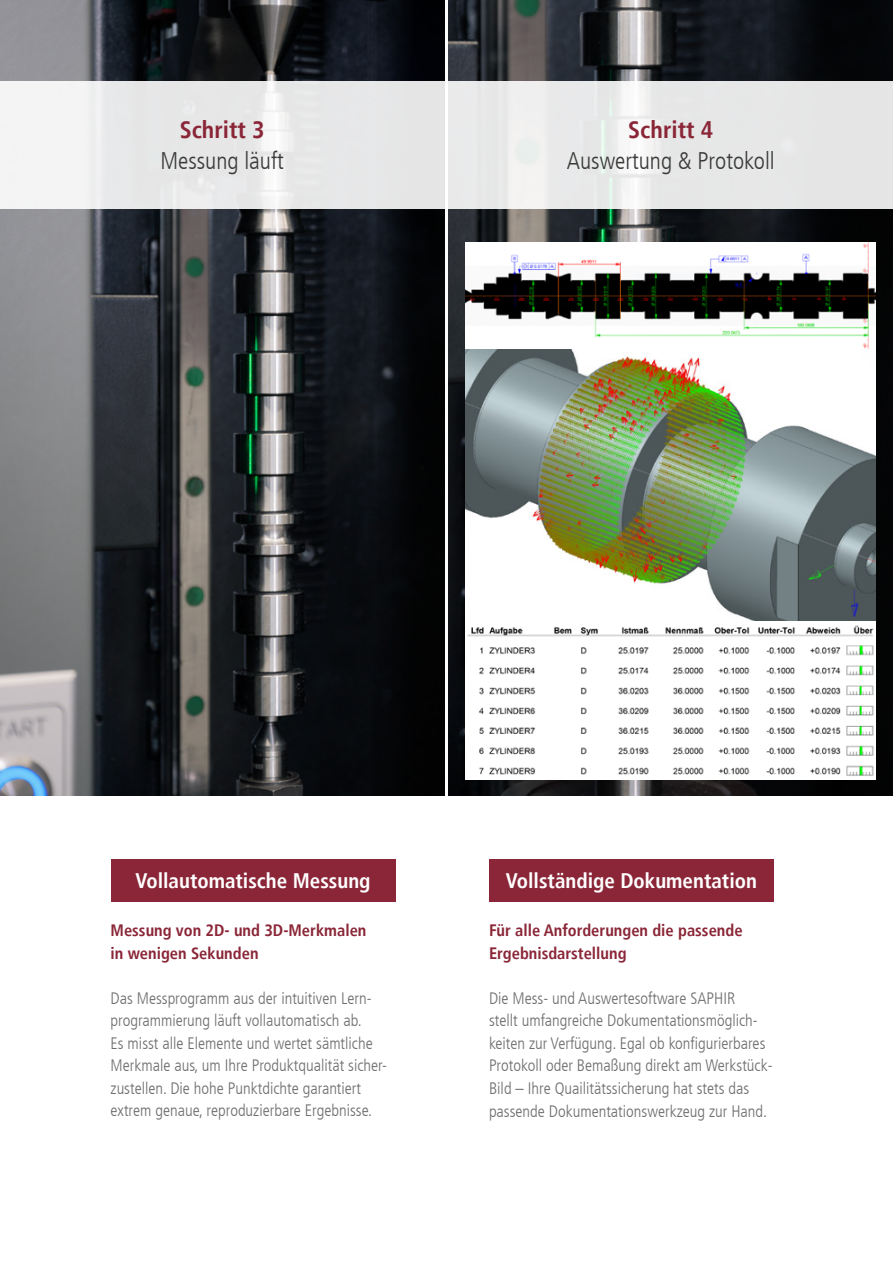
<style>
.page{position:relative;width:893px;height:1263px;background:#fff}
.page>*{position:absolute;margin:0;border:0;box-sizing:border-box;transform-origin:0 0}
.t1{font:300 condensed 24px "Frutiger LT";color:#3a3a39}
.t2{font:700 condensed 24px "Frutiger LT";color:#8a2637}
.t3{font:700 condensed 21px "Frutiger LT";color:#fff}
.t4{font:300 condensed 16.5px/22.5px "Frutiger LT";color:#6e6e6e}
.t5{font:700 condensed 16.5px/22.5px "Frutiger LT";color:#8a2637}
</style>
<div class="page">
<img style="left:0;top:0;width:444px;height:795px">
<img style="left:449px;top:0;width:444px;height:795px">
<svg style="left:0;top:81px;width:893px;height:127px;fill:#e7e7e8"></svg>
<img style="left:466px;top:349px;width:410px;height:273px">
<div style="left:111px;top:859px;width:284px;height:42px;background:#8a2637"></div>
<div style="left:489px;top:859px;width:285px;height:42px;background:#8a2637"></div>
<img style="left:466px;top:242px;width:410px;height:107px">
<img style="left:466px;top:622px;width:410px;height:157px">
<h1 class="t2" style="left:180px;top:115px;width:86px">Schritt 3</h1>
<h1 class="t1" style="left:160px;top:147px;width:125px">Messung läuft</h1>
<h1 class="t2" style="left:628px;top:115px;width:86px">Schritt 4</h1>
<h1 class="t1" style="left:567px;top:147px;width:209px">Auswertung &amp; Protokoll</h1>
<p class="t3" style="left:135px;top:868px;width:236px">Vollautomatische Messung</p>
<p class="t3" style="left:506px;top:868px;width:252px">Vollständige Dokumentation</p>
<p class="t5" style="left:111px;top:919px;width:257px">Messung von 2D- und 3D-Merkmalen in wenigen Sekunden</p>
<p class="t4" style="left:111px;top:987px;width:278px">Das Messprogramm aus der intuitiven Lern&shy;programmierung läuft vollautomatisch ab.<br>Es misst alle Elemente und wertet sämtliche Merkmale aus, um Ihre Produktqualität sicher&shy;zustellen. Die hohe Punktdichte garantiert extrem genaue, reproduzierbare Ergebnisse.</p>
<p class="t5" style="left:489px;top:919px;width:255px">Für alle Anforderungen die passende<br>Ergebnisdarstellung</p>
<p class="t4" style="left:489px;top:987px;width:285px">Die Mess- und Auswertesoftware SAPHIR<br>stellt umfangreiche Dokumentationsmöglich&shy;keiten zur Verfügung. Egal ob konfigurierbares Protokoll oder Bemaßung direkt am Werkstück-Bild – Ihre Quailitätssicherung hat stets das passende Dokumentationswerkzeug zur Hand.</p>
</div>
